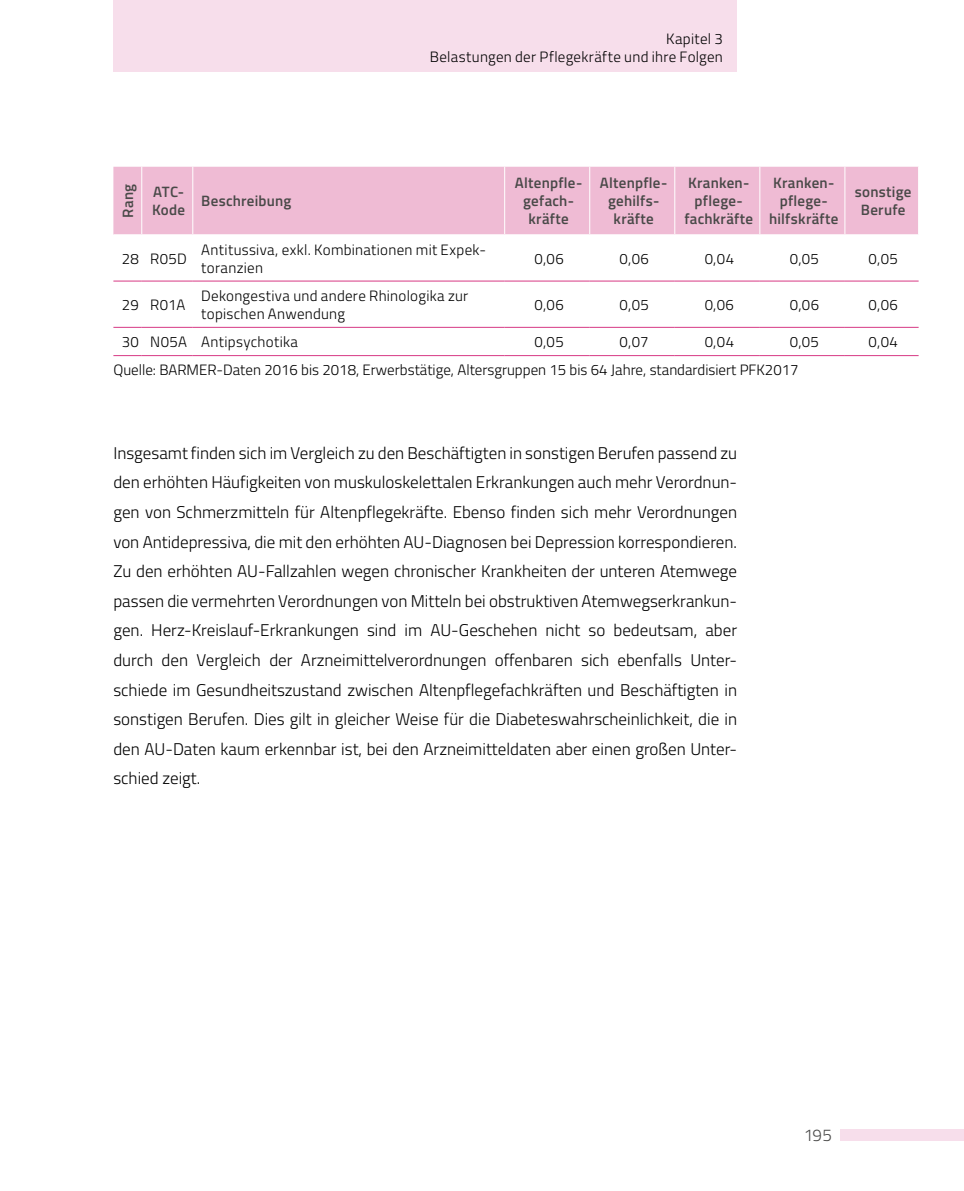
<style>
.page{position:relative;width:964px;height:1191px;background:#fff}
.page>*{position:absolute;margin:0;border:0;box-sizing:border-box;transform-origin:0 0}
.C-Fließtexte_C-01-P-FL{font:300 17px/29.6px "Titillium";color:#000;text-align:justify}
.t1{font:300 17px "Titillium";color:#494948}
.D-Tabellen_D-03-P-TAB-links{font:300 15px/18px "Titillium";letter-spacing:.02em;color:#000}
.D-Tabellen_D-04-P-Quelle{font:300 15px/18px "Titillium";color:#000;text-align:right}
.t2{font:600 15px/18px "Titillium";letter-spacing:.015em;color:#494948;text-align:center}
</style>
<div class="page">
<div style="left:113px;top:0;width:624px;height:71px;background:#f7deeb"></div>
<div style="left:113px;top:167px;width:805px;height:67px;background:#efbbd4"></div>
<hr style="left:141px;top:167px;width:1px;height:67px;background:#fff">
<hr style="left:192px;top:167px;width:1px;height:67px;background:#fff">
<hr style="left:504px;top:167px;width:1px;height:67px;background:#fff">
<hr style="left:589px;top:167px;width:1px;height:67px;background:#fff">
<hr style="left:674px;top:167px;width:1px;height:67px;background:#fff">
<hr style="left:759px;top:167px;width:1px;height:67px;background:#fff">
<hr style="left:844px;top:167px;width:1px;height:67px;background:#fff">
<svg style="left:113px;top:280px;width:29px;height:1px"></svg>
<hr style="left:142px;top:280px;width:51px;height:1px;background:#d73984">
<hr style="left:193px;top:280px;width:312px;height:1px;background:#d73984">
<hr style="left:505px;top:280px;width:85px;height:1px;background:#d73984">
<hr style="left:590px;top:280px;width:85px;height:1px;background:#d73984">
<hr style="left:675px;top:280px;width:85px;height:1px;background:#d73984">
<hr style="left:760px;top:280px;width:85px;height:1px;background:#d73984">
<hr style="left:845px;top:280px;width:73px;height:1px;background:#d73984">
<svg style="left:113px;top:327px;width:29px;height:1px"></svg>
<hr style="left:142px;top:327px;width:51px;height:1px;background:#d73984">
<hr style="left:193px;top:327px;width:312px;height:1px;background:#d73984">
<hr style="left:505px;top:327px;width:85px;height:1px;background:#d73984">
<hr style="left:590px;top:327px;width:85px;height:1px;background:#d73984">
<hr style="left:675px;top:327px;width:85px;height:1px;background:#d73984">
<hr style="left:760px;top:327px;width:85px;height:1px;background:#d73984">
<hr style="left:845px;top:327px;width:73px;height:1px;background:#d73984">
<svg style="left:113px;top:234px;width:29px;height:1px"></svg>
<svg style="left:113px;top:355px;width:29px;height:1px"></svg>
<hr style="left:142px;top:355px;width:51px;height:1px;background:#d73984">
<hr style="left:193px;top:355px;width:312px;height:1px;background:#d73984">
<hr style="left:505px;top:355px;width:85px;height:1px;background:#d73984">
<hr style="left:590px;top:355px;width:85px;height:1px;background:#d73984">
<hr style="left:675px;top:355px;width:85px;height:1px;background:#d73984">
<hr style="left:760px;top:355px;width:85px;height:1px;background:#d73984">
<hr style="left:845px;top:355px;width:73px;height:1px;background:#d73984">
<div style="left:840px;top:1129px;width:124px;height:11px;background:#f7deeb"></div>
<p class="t2" style="left:118px;top:217px;width:35px;rotate:-90deg">Rang</p>
<p class="t2" style="left:152px;top:182px;width:35px;text-align:left">ATC-<br>Kode</p>
<p class="t2" style="left:201px;top:191px;width:92px">Beschreibung</p>
<p class="D-Tabellen_D-04-P-Quelle" style="left:430px;top:29px;width:294px">Kapitel 3<br>Belastungen der Pflegekräfte und ihre Folgen</p>
<p class="t2" style="left:515px;top:173px;width:69px">Altenpfle&shy;gefach&shy;kräfte</p>
<p class="t2" style="left:600px;top:173px;width:69px">Altenpfle&shy;gehilfs&shy;kräfte</p>
<p class="t2" style="left:684px;top:173px;width:70px">Kranken&shy;pflege&shy;fachkräfte</p>
<p class="t2" style="left:769px;top:173px;width:71px">Kranken&shy;pflege&shy;hilfskräfte</p>
<p class="t2" style="left:855px;top:182px;width:58px">sonstige<br>Berufe</p>
<p class="D-Tabellen_D-03-P-TAB-links" style="left:122px;top:248px;width:19px">28</p>
<p class="D-Tabellen_D-03-P-TAB-links" style="left:150px;top:248px;width:38px">R05D</p>
<p class="D-Tabellen_D-03-P-TAB-links" style="left:201px;top:239px;width:286px">Antitussiva, exkl. Kombinationen mit Expek&shy;toranzien</p>
<p class="D-Tabellen_D-03-P-TAB-links" style="left:534px;top:248px;width:31px">0,06</p>
<p class="D-Tabellen_D-03-P-TAB-links" style="left:619px;top:248px;width:31px">0,06</p>
<p class="D-Tabellen_D-03-P-TAB-links" style="left:705px;top:248px;width:31px">0,04</p>
<p class="D-Tabellen_D-03-P-TAB-links" style="left:790px;top:248px;width:31px">0,05</p>
<p class="D-Tabellen_D-03-P-TAB-links" style="left:868px;top:248px;width:31px">0,05</p>
<p class="D-Tabellen_D-03-P-TAB-links" style="left:122px;top:295px;width:19px">29</p>
<p class="D-Tabellen_D-03-P-TAB-links" style="left:150px;top:295px;width:36px">R01A</p>
<p class="D-Tabellen_D-03-P-TAB-links" style="left:201px;top:286px;width:268px">Dekongestiva und andere Rhinologika zur topischen Anwendung</p>
<p class="D-Tabellen_D-03-P-TAB-links" style="left:534px;top:295px;width:31px">0,06</p>
<p class="D-Tabellen_D-03-P-TAB-links" style="left:619px;top:295px;width:31px">0,05</p>
<p class="D-Tabellen_D-03-P-TAB-links" style="left:705px;top:295px;width:31px">0,06</p>
<p class="D-Tabellen_D-03-P-TAB-links" style="left:790px;top:295px;width:31px">0,06</p>
<p class="D-Tabellen_D-03-P-TAB-links" style="left:868px;top:295px;width:31px">0,06</p>
<p class="D-Tabellen_D-03-P-TAB-links" style="left:122px;top:332px;width:19px">30</p>
<p class="D-Tabellen_D-03-P-TAB-links" style="left:150px;top:332px;width:38px">N05A</p>
<p class="D-Tabellen_D-03-P-TAB-links" style="left:201px;top:332px;width:98px">Antipsychotika</p>
<p class="D-Tabellen_D-03-P-TAB-links" style="left:534px;top:332px;width:31px">0,05</p>
<p class="D-Tabellen_D-03-P-TAB-links" style="left:619px;top:332px;width:30px">0,07</p>
<p class="D-Tabellen_D-03-P-TAB-links" style="left:705px;top:332px;width:31px">0,04</p>
<p class="D-Tabellen_D-03-P-TAB-links" style="left:790px;top:332px;width:31px">0,05</p>
<p class="D-Tabellen_D-03-P-TAB-links" style="left:868px;top:332px;width:31px">0,04</p>
<p class="D-Tabellen_D-04-P-Quelle" style="left:113px;top:360px;width:687px">Quelle: BARMER-Daten 2016 bis 2018, Erwerbstätige, Altersgruppen 15 bis 64 Jahre, standardisiert PFK2017</p>
<p class="C-Fließtexte_C-01-P-FL" style="left:113px;top:437px;width:625px">Insgesamt finden sich im Vergleich zu den Beschäftigten in sonstigen Berufen passend zu den erhöhten Häufigkeiten von muskuloskelettalen Erkrankungen auch mehr Verordnun&shy;gen von Schmerzmitteln für Altenpflegekräfte. Ebenso finden sich mehr Verordnungen von Antidepressiva, die mit den erhöhten AU-Diagnosen bei Depression korrespondieren.<br>Zu den erhöhten AU-Fallzahlen wegen chronischer Krankheiten der unteren Atemwege passen die vermehrten Verordnungen von Mitteln bei obstruktiven Atemwegserkrankun&shy;gen. Herz-Kreislauf-Erkrankungen sind im AU-Geschehen nicht so bedeutsam, aber durch den Vergleich der Arzneimittelverordnungen offenbaren sich ebenfalls Unter&shy;schiede im Gesundheitszustand zwischen Altenpflegefachkräften und Beschäftigten in sonstigen Berufen. Dies gilt in gleicher Weise für die Diabeteswahrscheinlichkeit, die in den AU-Daten kaum erkennbar ist, bei den Arzneimitteldaten aber einen großen Unter&shy;schied zeigt.</p>
<p class="t1" style="left:803px;top:1122px;width:30px">195</p>
</div>
